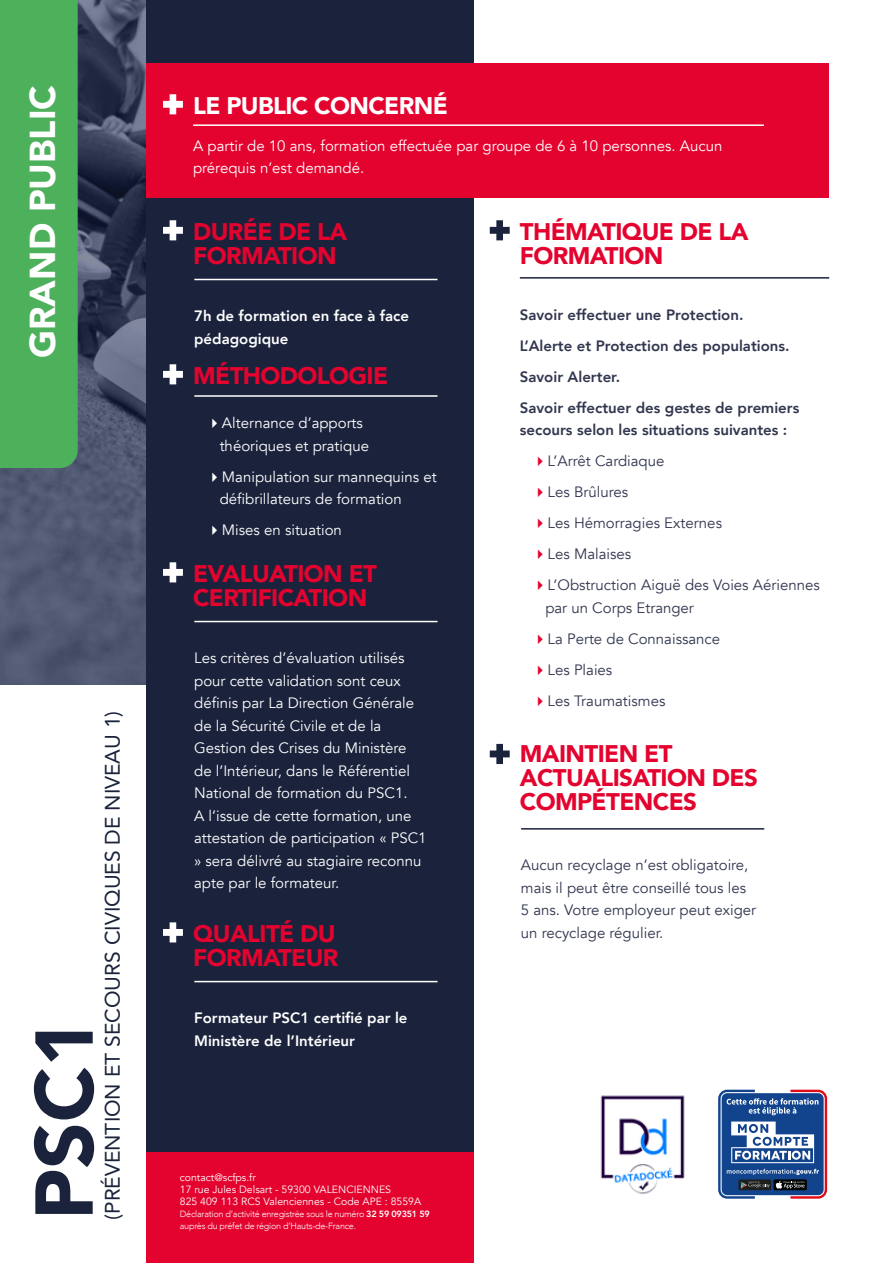
<style>
.page{position:relative;width:893px;height:1263px;background:#fff}
.page>*{position:absolute;margin:0;border:0;box-sizing:border-box;transform-origin:0 0}
.t1{font:900 81px "Avenir";color:#1b233c}
.t2{font:900 36px "Avenir";color:#fff}
.t3{font:900 24px/24px "Avenir";letter-spacing:-.025em;color:#e4032e}
.t4{font:900 24px "Avenir";letter-spacing:-.025em;color:#fff}
.t5{font:21px "Avenir";color:#1b233c}
.t6{font:15px/22.5px "Avenir";color:#fff}
.t7{font:15px/31px "Avenir";color:#31364f}
.t8{font:800 15px/31px "Avenir";color:#31364f}
.t9{font:800 15px/22.5px "Avenir";color:#fff}
.t10{font:10.5px/12px "Avenir";color:#fff}
.t11{font:300 9px/12px "Avenir";letter-spacing:-.025em;color:#fff}
.s1{font-weight:800}
</style>
<div class="page">
<img style="left:0;top:0;width:147px;height:684px">
<div style="left:147px;top:1152px;width:327px;height:111px;background:#e4032e"></div>
<div style="left:147px;top:0;width:327px;height:1152px;background:#1b233c"></div>
<div style="left:147px;top:64px;width:682px;height:134px;background:#e4032e"></div>
<div style="left:0;top:0;width:78px;height:468px;background:#4db05b"></div>
<svg style="left:163px;top:220px;width:20px;height:20px"></svg>
<hr style="left:194px;top:279px;width:243px;height:1px;background:#fff">
<svg style="left:490px;top:220px;width:20px;height:20px"></svg>
<hr style="left:521px;top:828px;width:243px;height:2px;background:#1b233c">
<svg style="left:490px;top:743px;width:20px;height:21px"></svg>
<hr style="left:520px;top:277px;width:309px;height:2px;background:#1b233c">
<svg style="left:163px;top:94px;width:20px;height:20px"></svg>
<hr style="left:193px;top:124px;width:571px;height:2px;background:#fff">
<svg style="left:163px;top:922px;width:20px;height:20px"></svg>
<hr style="left:194px;top:981px;width:243px;height:1px;background:#fff">
<svg style="left:163px;top:562px;width:20px;height:20px"></svg>
<hr style="left:194px;top:621px;width:243px;height:1px;background:#fff">
<svg style="left:163px;top:364px;width:20px;height:20px"></svg>
<hr style="left:194px;top:395px;width:243px;height:2px;background:#fff">
<img style="left:600px;top:1095px;width:85px;height:99px">
<svg style="left:718px;top:1090px;width:109px;height:109px;background:#536e9f"></svg>
<h2 class="t2" style="left:12px;top:383px;width:325px;rotate:-90deg">PROFESSIONNELS</h2>
<h2 class="t2" style="left:12px;top:358px;width:274px;rotate:-90deg">GRAND PUBLIC</h2>
<h3 class="t5" style="left:96px;top:1220px;width:510px;rotate:-90deg">(PRÉVENTION ET SECOURS CIVIQUES DE NIVEAU 1)</h3>
<h1 class="t1" style="left:-5px;top:1220px;width:202px;rotate:-90deg">PSC1</h1>
<h3 class="t4" style="left:193px;top:85px;width:256px">LE PUBLIC CONCERNÉ</h3>
<p class="t6" style="left:193px;top:135px;width:531px">A partir de 10 ans, formation effectuée par groupe de 6 à 10 personnes. Aucun prérequis n’est demandé.</p>
<h3 class="t3" style="left:193px;top:219px;width:156px">DURÉE DE LA<br>FORMATION</h3>
<h3 class="t3" style="left:520px;top:219px;width:230px">THÉMATIQUE DE LA<br>FORMATION</h3>
<p class="t9" style="left:194px;top:305px;width:216px">7h de formation en face à face pédagogique</p>
<p class="t8" style="left:520px;top:299px;width:281px">Savoir effectuer une Protection.<br>L’Alerte et Protection des populations.<br>Savoir Alerter.<br>Savoir effectuer des gestes de premiers</p>
<p class="t8" style="left:520px;top:415px;width:269px">secours selon les situations suivantes :</p>
<p class="t7" style="left:548px;top:446px;width:274px">L’Arrêt Cardiaque<br>Les Brûlures<br>Les Hémorragies Externes<br>Les Malaises<br>L’Obstruction Aiguë des Voies Aériennes</p>
<p class="t7" style="left:545px;top:592px;width:176px">par un Corps Etranger<br>La Perte de Connaissance<br>Les Plaies<br>Les Traumatismes</p>
<h3 class="t3" style="left:193px;top:363px;width:197px">MÉTHODOLOGIE</h3>
<p class="t6" style="left:220px;top:412px;width:151px">Alternance d’apports théoriques et pratique</p>
<p class="t6" style="left:220px;top:465px;width:218px">Manipulation sur mannequins et défibrillateurs de formation</p>
<p class="t6" style="left:222px;top:519px;width:121px">Mises en situation</p>
<h3 class="t3" style="left:193px;top:561px;width:185px">EVALUATION ET<br>CERTIFICATION</h3>
<p class="t6" style="left:194px;top:647px;width:234px">Les critères d’évaluation utilisés pour cette validation sont ceux définis par La Direction Générale de la Sécurité Civile et de la<br>Gestion des Crises du Ministère de l’Intérieur, dans le Référentiel<br>National de formation du PSC1.<br>A l’issue de cette formation, une attestation de participation « PSC1 » sera délivré au stagiaire reconnu apte par le formateur.</p>
<h3 class="t3" style="left:520px;top:741px;width:239px">MAINTIEN ET<br>ACTUALISATION DES<br>COMPÉTENCES</h3>
<p class="t7" style="left:521px;top:854px;width:237px;line-height:22.5px">Aucun recyclage n’est obligatoire, mais il peut être conseillé tous les<br>5 ans. Votre employeur peut exiger un recyclage régulier.</p>
<h3 class="t3" style="left:193px;top:921px;width:147px">QUALITÉ DU<br>FORMATEUR</h3>
<p class="t9" style="left:194px;top:1007px;width:215px">Formateur PSC1 certifié par le<br>Ministère de l’Intérieur</p>
<p class="t10" style="left:180px;top:1171px;width:243px">contact@scfps.fr<br>17 rue Jules Delsart - 59300 VALENCIENNES<br>825 409 113 RCS Valenciennes - Code APE : 8559A</p>
<p class="t11" style="left:180px;top:1207px;width:252px">Déclaration d’activité enregistrée sous le numéro <span class="s1">32 59 09351 59 </span>auprès du préfet de région d’Hauts-de-France.</p>
</div>
